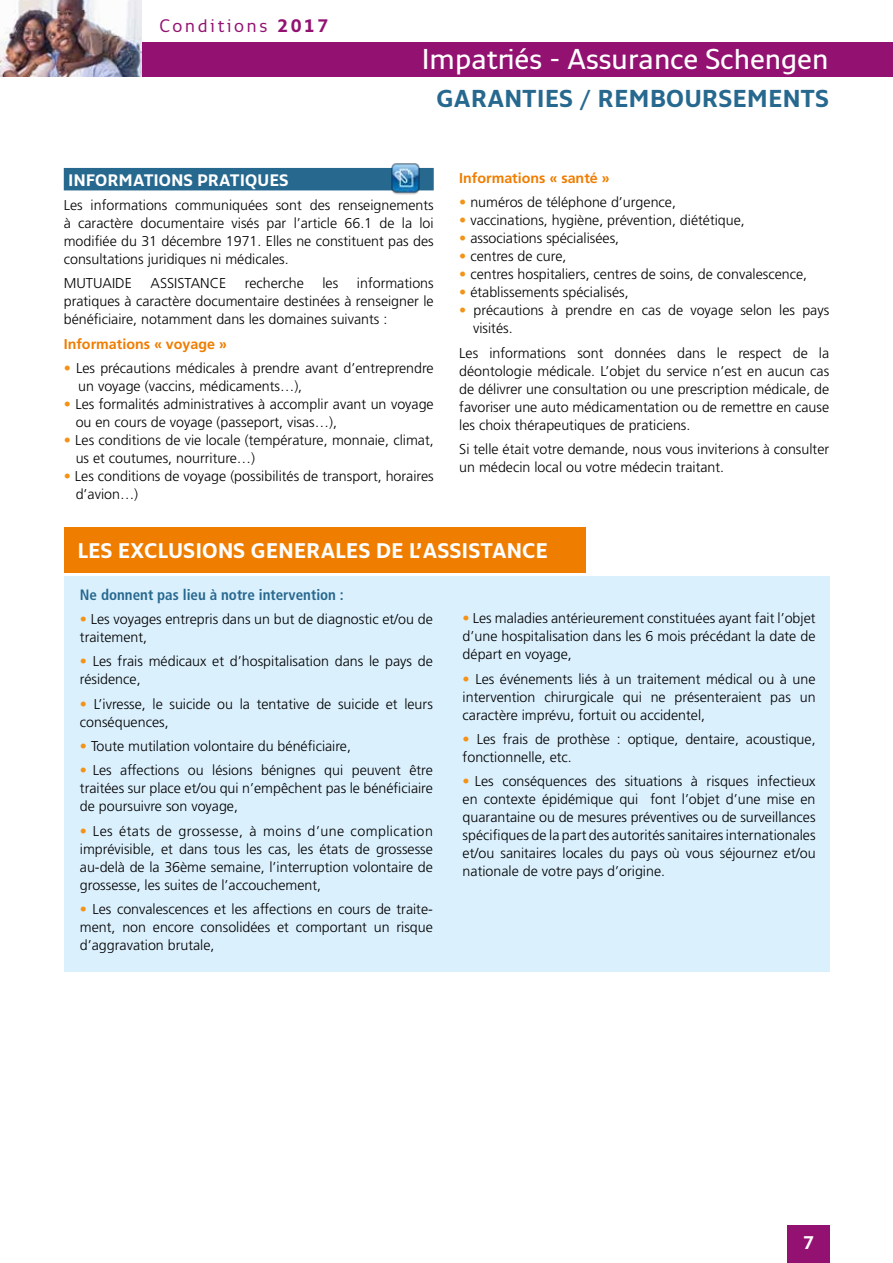
<style>
.page{position:relative;width:893px;height:1263px;background:#fff}
.page>*{position:absolute;margin:0;border:0;box-sizing:border-box;transform-origin:0 0}
.t1{font:600 28.5px "Monitor";color:#fff}
.t2{font:700 24.3px "Monitor";color:#27688f}
.t3{font:700 21px "Monitor";color:#fff}
.t4{font:700 18.15px "Monitor";color:#fff}
.t5{font:18px "Monitor";letter-spacing:.14em;color:#931271}
.t6{font:700 16.5px "Monitor";color:#fff}
.t7{font:700 condensed 15px "Frutiger LT Std";color:#27688f}
.t8{font:300 14.25px/18px "Frutiger LT Std";color:#000}
.t9{font:700 14.25px "Frutiger LT Std";color:#ef7d00}
.s1{font-weight:700}
.s2{color:#f39317}
</style>
<div class="page">
<div style="left:64px;top:576px;width:766px;height:395px;background:#dbf0fd"></div>
<div style="left:64px;top:527px;width:521px;height:46px;background:#ef7d00"></div>
<div style="left:64px;top:168px;width:370px;height:22px;background:#27688f"></div>
<div style="left:0;top:43px;width:893px;height:34px;background:#931271"></div>
<div style="left:787px;top:1225px;width:42px;height:38px;background:#931271"></div>
<img style="left:388px;top:163px;width:35px;height:32px">
<img style="left:0;top:0;width:141px;height:77px">
<p class="t5" style="left:159px;top:14px;width:171px">Conditions <span class="s1">2017</span></p>
<h1 class="t1" style="left:422px;top:41px;width:408px">Impatriés - Assurance Schengen</h1>
<h2 class="t2" style="left:436px;top:84px;width:394px">GARANTIES / REMBOURSEMENTS</h2>
<p class="t6" style="left:68px;top:170px;width:222px">INFORMATIONS PRATIQUES</p>
<p class="t8" style="left:64px;top:196px;width:371px;text-align:justify">Les informations communiquées sont des renseignements à caractère documentaire visés par l’article 66.1 de la loi modifiée du 31 décembre 1971. Elles ne constituent pas des consultations juridiques ni médicales.</p>
<p class="t8" style="left:64px;top:275px;width:70px">MUTUAIDE</p>
<p class="t8" style="left:151px;top:275px;width:77px">ASSISTANCE</p>
<p class="t8" style="left:245px;top:275px;width:60px">recherche</p>
<p class="t8" style="left:322px;top:275px;width:17px">les</p>
<p class="t8" style="left:64px;top:275px;width:371px;text-align:justify;text-indent:293px">informations pratiques à caractère documentaire destinées à renseigner le bénéficiaire, notamment dans les domaines suivants :</p>
<p class="t9" style="left:64px;top:335px;width:165px">Informations « voyage »</p>
<p class="t8" style="left:78px;top:359px;width:357px;text-indent:-14px"><span class="s2">•</span> Les précautions médicales à prendre avant d’entreprendre un voyage (vaccins, médicaments…),</p>
<p class="t8" style="left:76px;top:395px;width:360px;text-indent:-12px"><span class="s2">•</span> Les formalités administratives à accomplir avant un voyage ou en cours de voyage (passeport, visas…),</p>
<p class="t8" style="left:76px;top:431px;width:360px;text-indent:-12px"><span class="s2">•</span> Les conditions de vie locale (température, monnaie, climat, us et coutumes, nourriture…)</p>
<p class="t8" style="left:76px;top:467px;width:360px;text-indent:-12px"><span class="s2">•</span> Les conditions de voyage (possibilités de transport, horaires d’avion…)</p>
<p class="t9" style="left:459px;top:170px;width:152px">Informations « santé »</p>
<p class="t8" style="left:459px;top:194px;width:218px"><span class="s2">•</span> numéros de téléphone d’urgence,</p>
<p class="t8" style="left:459px;top:212px;width:287px"><span class="s2">•</span> vaccinations, hygiène, prévention, diététique,</p>
<p class="t8" style="left:459px;top:230px;width:161px"><span class="s2">•</span> associations spécialisées,</p>
<p class="t8" style="left:459px;top:248px;width:109px"><span class="s2">•</span> centres de cure,</p>
<p class="t8" style="left:459px;top:266px;width:349px"><span class="s2">•</span> centres hospitaliers, centres de soins, de convalescence,</p>
<p class="t8" style="left:459px;top:284px;width:171px"><span class="s2">•</span> établissements spécialisés,</p>
<p class="t8" style="left:473px;top:302px;width:358px;text-indent:-14px"><span class="s2">•</span> précautions à prendre en cas de voyage selon les pays visités.</p>
<p class="t8" style="left:459px;top:344px;width:371px;text-align:justify">Les informations sont données dans le respect de la déontologie médicale. L’objet du service n’est en aucun cas de délivrer une consultation ou une prescription médicale, de favoriser une auto médicamentation ou de remettre en cause les choix thérapeutiques de praticiens.</p>
<p class="t8" style="left:459px;top:440px;width:371px">Si telle était votre demande, nous vous inviterions à consulter un médecin local ou votre médecin traitant.</p>
<h3 class="t3" style="left:77px;top:538px;width:472px">LES EXCLUSIONS GENERALES DE L’ASSISTANCE</h3>
<p class="t7" style="left:80px;top:585px;width:265px">Ne donnent pas lieu à notre intervention :</p>
<p class="t8" style="left:80px;top:610px;width:354px"><span class="s2">•</span> Les voyages entrepris dans un but de diagnostic et/ou de traitement,</p>
<p class="t8" style="left:80px;top:652px;width:354px"><span class="s2">•</span> Les frais médicaux et d’hospitalisation dans le pays de résidence,</p>
<p class="t8" style="left:80px;top:695px;width:354px"><span class="s2">•</span> L’ivresse, le suicide ou la tentative de suicide et leurs conséquences,</p>
<p class="t8" style="left:80px;top:737px;width:273px"><span class="s2">•</span> Toute mutilation volontaire du bénéficiaire,</p>
<p class="t8" style="left:80px;top:762px;width:354px;text-align:justify"><span class="s2">•</span> Les affections ou lésions bénignes qui peuvent être traitées sur place et/ou qui n’empêchent pas le bénéficiaire de poursuivre son voyage,</p>
<p class="t8" style="left:80px;top:822px;width:354px;text-align:justify"><span class="s2">•</span> Les états de grossesse, à moins d’une complication imprévisible, et dans tous les cas, les états de grossesse au-delà de la 36ème semaine, l’interruption volontaire de grossesse, les suites de l’accouchement,</p>
<p class="t8" style="left:80px;top:900px;width:354px;text-align:justify"><span class="s2">•</span> Les convalescences et les affections en cours de traite&shy;ment, non encore consolidées et comportant un risque d’aggravation brutale,</p>
<p class="t8" style="left:463px;top:610px;width:354px;text-align:justify"><span class="s2">•</span> Les maladies antérieurement constituées ayant fait l’objet d’une hospitalisation dans les 6 mois précédant la date de départ en voyage,</p>
<p class="t8" style="left:463px;top:670px;width:354px;text-align:justify"><span class="s2">•</span> Les événements liés à un traitement médical ou à une intervention chirurgicale qui ne présenteraient pas un caractère imprévu, fortuit ou accidentel,</p>
<p class="t8" style="left:463px;top:730px;width:354px"><span class="s2">•</span> Les frais de prothèse : optique, dentaire, acoustique, fonctionnelle, etc.</p>
<p class="t8" style="left:463px;top:773px;width:354px;text-align:justify"><span class="s2">•</span> Les conséquences des situations à risques infectieux en contexte épidémique qui font l’objet d’une mise en quarantaine ou de mesures préventives ou de surveillances spécifiques de la part des autorités sanitaires internationales et/ou sanitaires locales du pays où vous séjournez et/ou nationale de votre pays d’origine.</p>
<p class="t4" style="left:803px;top:1232px;width:13px">7</p>
</div>
